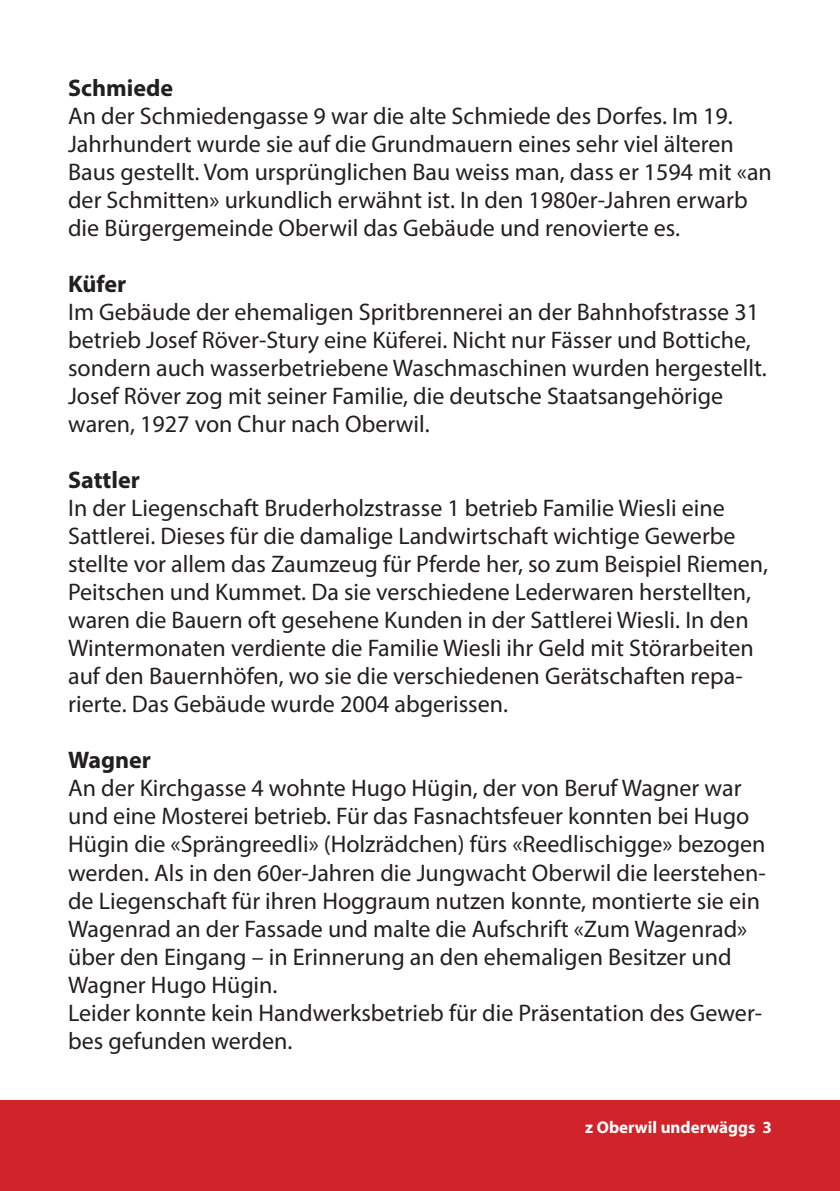
<style>
.page{position:relative;width:840px;height:1191px;background:#fff}
.page>*{position:absolute;margin:0;border:0;box-sizing:border-box;transform-origin:0 0}
.t1{font:24px/28px "Myriad Pro";color:#231f20}
.t2{font:700 24px "Myriad Pro";color:#231f20}
.t3{font:700 17px "Myriad Pro";color:#fff}
</style>
<div class="page">
<div style="left:0;top:1100px;width:839px;height:91px;background:#d1232a"></div>
<p class="t2" style="left:68px;top:72px;width:106px">Schmiede</p>
<p class="t1" style="left:68px;top:102px;width:705px">An der Schmiedengasse 9 war die alte Schmiede des Dorfes. Im 19.<br>Jahrhundert wurde sie auf die Grundmauern eines sehr viel älteren Baus gestellt. Vom ursprünglichen Bau weiss man, dass er 1594 mit «an der Schmitten» urkundlich erwähnt ist. In den 1980er-Jahren erwarb die Bürgergemeinde Oberwil das Gebäude und renovierte es.</p>
<p class="t2" style="left:68px;top:268px;width:60px">Küfer</p>
<p class="t1" style="left:68px;top:298px;width:700px">Im Gebäude der ehemaligen Spritbrennerei an der Bahnhofstrasse 31 betrieb Josef Röver-Stury eine Küferei. Nicht nur Fässer und Bottiche, sondern auch wasserbetriebene Waschmaschinen wurden hergestellt.<br>Josef Röver zog mit seiner Familie, die deutsche Staatsangehörige waren, 1927 von Chur nach Oberwil.</p>
<p class="t2" style="left:68px;top:464px;width:73px">Sattler</p>
<p class="t1" style="left:68px;top:494px;width:701px">In der Liegenschaft Bruderholzstrasse 1 betrieb Familie Wiesli eine Sattlerei. Dieses für die damalige Landwirtschaft wichtige Gewerbe stellte vor allem das Zaumzeug für Pferde her, so zum Beispiel Riemen, Peitschen und Kummet. Da sie verschiedene Lederwaren herstellten, waren die Bauern oft gesehene Kunden in der Sattlerei Wiesli. In den Wintermonaten verdiente die Familie Wiesli ihr Geld mit Störarbeiten auf den Bauernhöfen, wo sie die verschiedenen Gerätschaften repa&shy;rierte. Das Gebäude wurde 2004 abgerissen.</p>
<p class="t2" style="left:68px;top:744px;width:84px">Wagner</p>
<p class="t1" style="left:68px;top:774px;width:699px">An der Kirchgasse 4 wohnte Hugo Hügin, der von Beruf Wagner war und eine Mosterei betrieb. Für das Fasnachtsfeuer konnten bei Hugo Hügin die «Sprängreedli» (Holzrädchen) fürs «Reedlischigge» bezogen werden. Als in den 60er-Jahren die Jungwacht Oberwil die leerstehen&shy;de Liegenschaft für ihren Hoggraum nutzen konnte, montierte sie ein Wagenrad an der Fassade und malte die Aufschrift «Zum Wagenrad» über den Eingang – in Erinnerung an den ehemaligen Besitzer und Wagner Hugo Hügin.<br>Leider konnte kein Handwerksbetrieb für die Präsentation des Gewer&shy;bes gefunden werden.</p>
<p class="t3" style="left:585px;top:1116px;width:188px">z Oberwil underwäggs 3</p>
</div>
